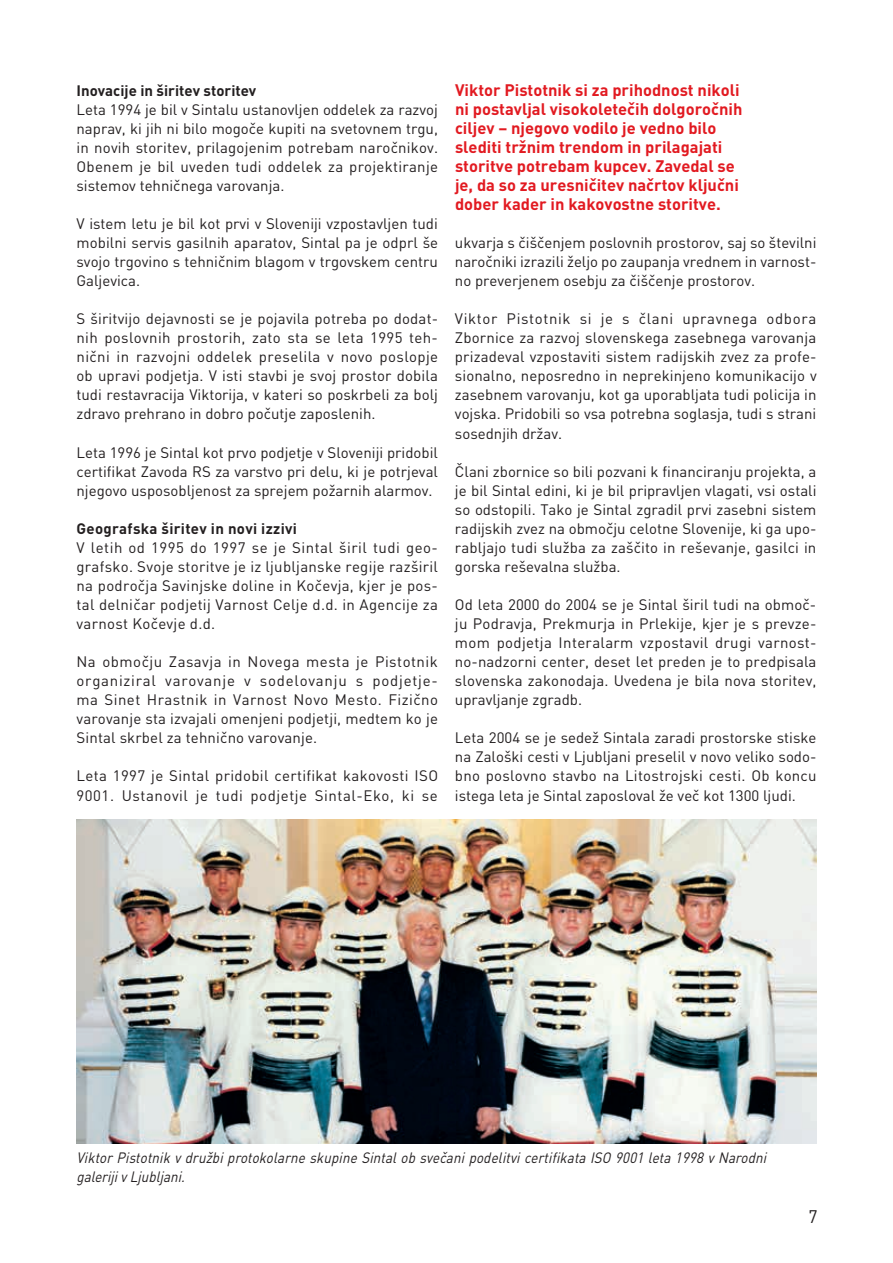
<style>
.page{position:relative;width:893px;height:1263px;background:#fff}
.page>*{position:absolute;margin:0;border:0;box-sizing:border-box;transform-origin:0 0}
.t1{font:18px "DINOT";color:#231f20}
.t2{font:700 16.5px/19px "DINOT";color:#e21a21}
.t3{font:15px/19px "DINOT";color:#231f20;text-align:justify}
.t4{font:15px/19px "DINOT";letter-spacing:.02em;color:#231f20}
.t5{font:700 15px "DINOT";letter-spacing:.02em;color:#231f20}
.t6{font:700 15px "DINOT";color:#231f20}
.t7{font:italic 14.85px/19px "DINOT";color:#231f20;scale:.9 1}
</style>
<div class="page">
<img style="left:77px;top:819px;width:739px;height:324px">
<p class="t6" style="left:77px;top:80px;width:181px">Inovacije in širitev storitev</p>
<p class="t3" style="left:77px;top:99px;width:363px">Leta 1994 je bil v Sintalu ustanovljen oddelek za razvoj naprav, ki jih ni bilo mogoče kupiti na svetovnem trgu, in novih storitev, prilagojenim potrebam naročnikov.<br>Obenem je bil uveden tudi oddelek za projektiranje sistemov tehničnega varovanja.</p>
<p class="t3" style="left:77px;top:214px;width:363px">V istem letu je bil kot prvi v Sloveniji vzpostavljen tudi mobilni servis gasilnih aparatov, Sintal pa je odprl še svojo trgovino s tehničnim blagom v trgovskem centru Galjevica.</p>
<p class="t3" style="left:77px;top:309px;width:363px">S širitvijo dejavnosti se je pojavila potreba po dodat&shy;nih poslovnih prostorih, zato sta se leta 1995 teh&shy;nični in razvojni oddelek preselila v novo poslopje ob upravi podjetja. V isti stavbi je svoj prostor dobila tudi restavracija Viktorija, v kateri so poskrbeli za bolj zdravo prehrano in dobro počutje zaposlenih.</p>
<p class="t3" style="left:77px;top:442px;width:363px">Leta 1996 je Sintal kot prvo podjetje v Sloveniji pridobil certifikat Zavoda RS za varstvo pri delu, ki je potrjeval njegovo usposobljenost za sprejem požarnih alarmov.</p>
<p class="t5" style="left:77px;top:518px;width:222px">Geografska širitev in novi izzivi</p>
<p class="t3" style="left:77px;top:538px;width:363px">V letih od 1995 do 1997 se je Sintal širil tudi geo&shy;grafsko. Svoje storitve je iz ljubljanske regije razširil na področja Savinjske doline in Kočevja, kjer je pos&shy;tal delničar podjetij Varnost Celje d.d. in Agencije za varnost Kočevje d.d.</p>
<p class="t3" style="left:77px;top:652px;width:363px">Na območju Zasavja in Novega mesta je Pistotnik organiziral varovanje v sodelovanju s podjetje&shy;ma Sinet Hrastnik in Varnost Novo Mesto. Fizično varovanje sta izvajali omenjeni podjetji, medtem ko je Sintal skrbel za tehnično varovanje.</p>
<p class="t4" style="left:77px;top:766px;width:363px">Leta 1997 je Sintal pridobil certifikat kakovosti ISO<br>9001. Ustanovil je tudi podjetje Sintal-Eko, ki se</p>
<p class="t2" style="left:455px;top:79px;width:289px">Viktor Pistotnik si za prihodnost nikoli ni postavljal visokoletečih dolgoročnih ciljev – njegovo vodilo je vedno bilo slediti tržnim trendom in prilagajati storitve potrebam kupcev. Zavedal se je, da so za uresničitev načrtov ključni dober kader in kakovostne storitve.</p>
<p class="t3" style="left:455px;top:233px;width:363px">ukvarja s čiščenjem poslovnih prostorov, saj so številni naročniki izrazili željo po zaupanja vrednem in varnost&shy;no preverjenem osebju za čiščenje prostorov.</p>
<p class="t3" style="left:455px;top:309px;width:363px">Viktor Pistotnik si je s člani upravnega odbora Zbornice za razvoj slovenskega zasebnega varovanja prizadeval vzpostaviti sistem radijskih zvez za profe&shy;sionalno, neposredno in neprekinjeno komunikacijo v zasebnem varovanju, kot ga uporabljata tudi policija in vojska. Pridobili so vsa potrebna soglasja, tudi s strani sosednjih držav.</p>
<p class="t3" style="left:455px;top:461px;width:363px">Člani zbornice so bili pozvani k financiranju projekta, a je bil Sintal edini, ki je bil pripravljen vlagati, vsi ostali so odstopili. Tako je Sintal zgradil prvi zasebni sistem radijskih zvez na območju celotne Slovenije, ki ga upo&shy;rabljajo tudi služba za zaščito in reševanje, gasilci in gorska reševalna služba.</p>
<p class="t3" style="left:455px;top:595px;width:363px">Od leta 2000 do 2004 se je Sintal širil tudi na območ&shy;ju Podravja, Prekmurja in Prlekije, kjer je s prevze&shy;mom podjetja Interalarm vzpostavil drugi varnost&shy;no-nadzorni center, deset let preden je to predpisala slovenska zakonodaja. Uvedena je bila nova storitev, upravljanje zgradb.</p>
<p class="t3" style="left:455px;top:728px;width:363px">Leta 2004 se je sedež Sintala zaradi prostorske stiske na Zaloški cesti v Ljubljani preselil v novo veliko sodo&shy;bno poslovno stavbo na Litostrojski cesti. Ob koncu istega leta je Sintal zaposloval že več kot 1300 ljudi.</p>
<p class="t7" style="left:77px;top:1147px;width:772px">ViktorPistotnik vdružbiprotokolarne skupine Sintalob svečanipodelitvicertifikata ISO 9001 leta 1998 vNarodni galerijivLjubljani.</p>
<p class="t1" style="left:808px;top:1205px;width:11px">7</p>
</div>
